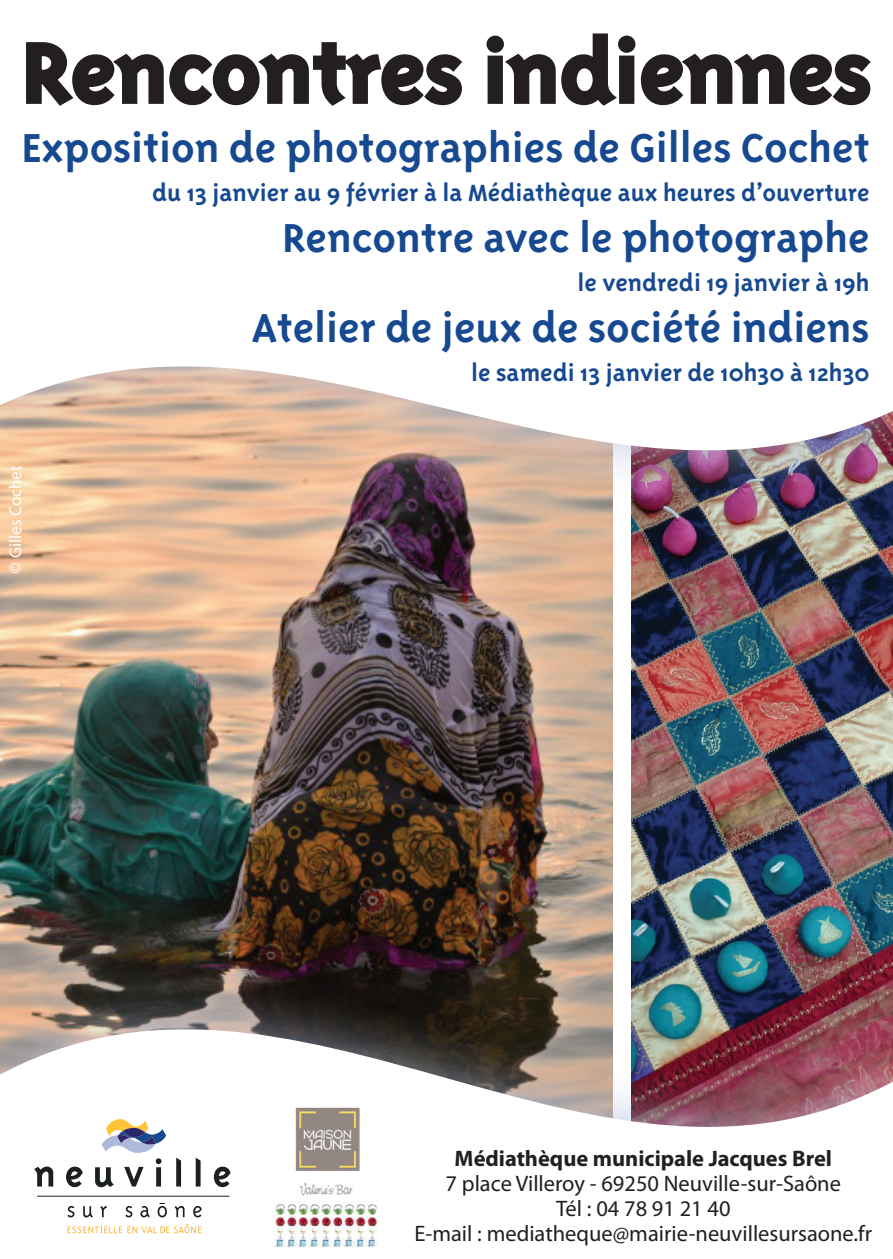
<style>
.page{position:relative;width:893px;height:1259px;background:#fff}
.page>*{position:absolute;margin:0;border:0;box-sizing:border-box;transform-origin:0 0}
.t1{font:700 96px "Triplex Sans OT";color:#231f20}
.t2{font:700 46.5px "Triplex Sans OT";color:#174991}
.t3{font:700 27px "Triplex Sans OT";color:#174991}
.t4{font:22.5px/24.9px "Myriad Pro";color:#231f20;text-align:center}
.t5{font:700 22.5px "Myriad Pro";color:#231f20}
.t6{font:17.1px "Myriad Pro";color:#fff}
</style>
<div class="page">
<img style="left:0;top:552px;width:612px;height:357px">
<img style="left:631px;top:552px;width:262px;height:357px">
<img style="left:0;top:366px;width:893px;height:186px">
<img style="left:0;top:909px;width:893px;height:325px">
<svg style="left:196px;top:1157px;width:5px;height:29px"></svg>
<svg style="left:34px;top:1166px;width:19px;height:20px"></svg>
<svg style="left:66px;top:1166px;width:17px;height:21px"></svg>
<svg style="left:176px;top:1157px;width:5px;height:29px"></svg>
<svg style="left:214px;top:1166px;width:17px;height:21px"></svg>
<svg style="left:95px;top:1119px;width:71px;height:68px"></svg>
<svg style="left:68px;top:1206px;width:6px;height:11px"></svg>
<svg style="left:83px;top:1206px;width:10px;height:11px"></svg>
<svg style="left:100px;top:1205px;width:7px;height:12px"></svg>
<svg style="left:125px;top:1206px;width:7px;height:11px"></svg>
<svg style="left:140px;top:1206px;width:10px;height:11px"></svg>
<svg style="left:175px;top:1205px;width:10px;height:12px"></svg>
<svg style="left:193px;top:1206px;width:9px;height:11px"></svg>
<svg style="left:158px;top:1203px;width:9px;height:14px"></svg>
<svg style="left:68px;top:1224px;width:133px;height:9px"></svg>
<hr style="left:37px;top:1195px;width:192px;height:1px;background:#1c2020">
<svg style="left:26px;top:42px;width:436px;height:64px"></svg>
<svg style="left:486px;top:33px;width:385px;height:73px"></svg>
<img style="left:289px;top:1100px;width:76px;height:76px">
<img style="left:268px;top:1179px;width:119px;height:69px">
<h1 class="t1" style="left:22px;top:22px;width:851px">Rencontres indiennes</h1>
<h2 class="t2" style="left:22px;top:123px;width:849px">Exposition de photographies de Gilles Cochet</h2>
<p class="t3" style="left:152px;top:179px;width:719px">du 13 janvier au 9 février à la Médiathèque aux heures d’ouverture</p>
<h2 class="t2" style="left:282px;top:213px;width:589px">Rencontre avec le photographe</h2>
<p class="t3" style="left:578px;top:269px;width:293px">le vendredi 19 janvier à 19h</p>
<h2 class="t2" style="left:252px;top:303px;width:619px">Atelier de jeux de société indiens</h2>
<p class="t3" style="left:471px;top:359px;width:400px">le samedi 13 janvier de 10h30 à 12h30</p>
<p class="t6" style="left:5px;top:573px;width:110px;rotate:-90deg">© Gilles Cochet</p>
<p class="t5" style="left:455px;top:1143px;width:379px">Médiathèque municipale Jacques Brel</p>
<p class="t4" style="left:414px;top:1170px;width:459px">7 place Villeroy - 69250 Neuville-sur-Saône<br>Tél : 04 78 91 21 40<br>E-mail : mediatheque@mairie-neuvillesursaone.fr</p>
</div>
